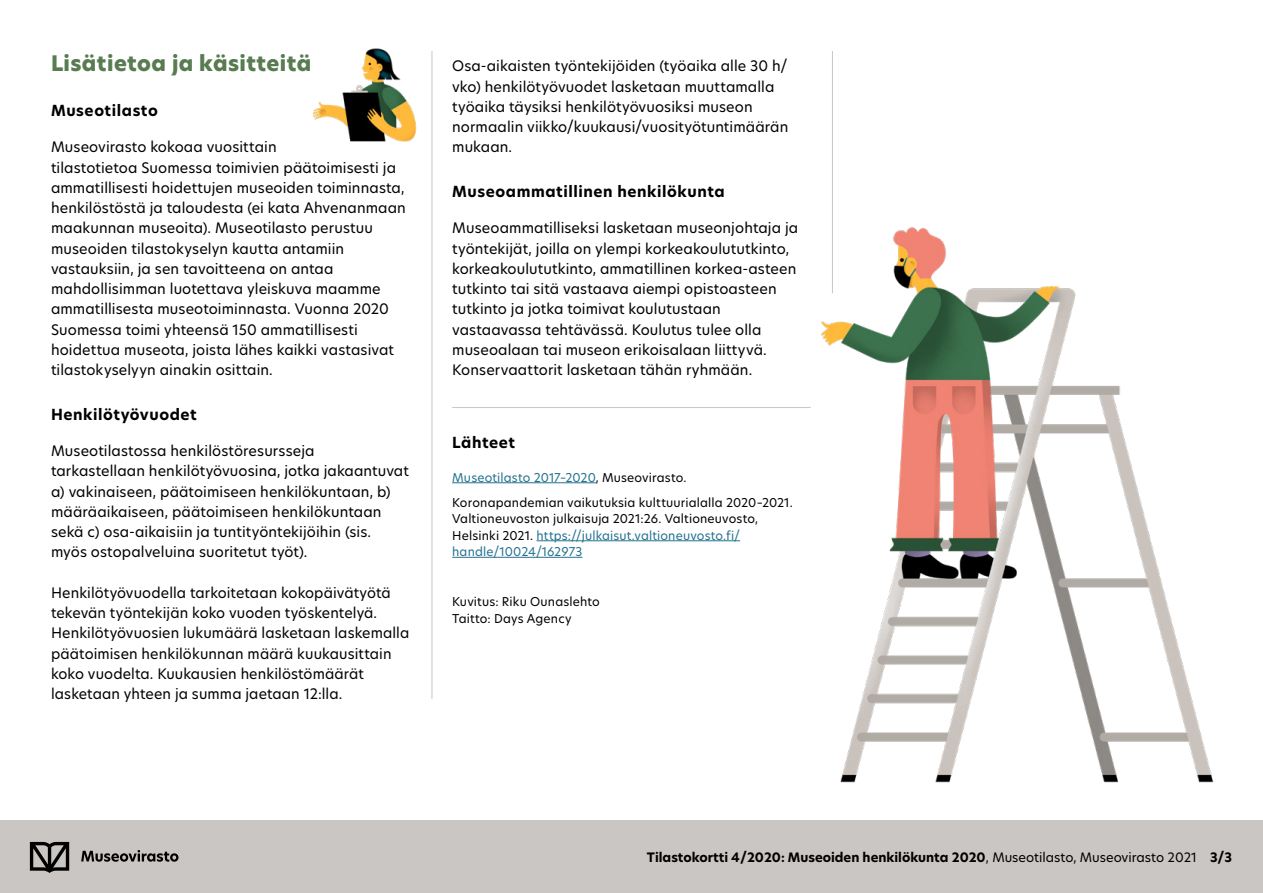
<style>
.page{position:relative;width:1263px;height:893px;background:#fff}
.page>*{position:absolute;margin:0;border:0;box-sizing:border-box;transform-origin:0 0}
.lisatietoa{font:800 21px "Hero New";letter-spacing:.02em;color:#597b51}
.t1{font:700 15px "Hero New";letter-spacing:.04em;color:#000}
.leipis{font:14.25px/20.2px "Hero New";letter-spacing:.005em;color:#000}
.t2{font:700 12.75px "Hero New";color:#000}
.infoleipis{font:12px/16.5px "Hero New";letter-spacing:.015em;color:#000}
.infoleipis-2{font:12px "Hero New";letter-spacing:.015em;color:#23728f}
.s1{color:#000}
.s2{color:#23728f}
.s3{font-weight:400}
</style>
<div class="page">
<div style="left:0;top:821px;width:1263px;height:72px;background:#cac6c3"></div>
<svg style="left:81px;top:850px;width:97px;height:12px"></svg>
<svg style="left:30px;top:842px;width:39px;height:31px"></svg>
<hr style="left:452px;top:482px;width:144px;height:1px;background:#23728f">
<hr style="left:536px;top:540px;width:204px;height:1px;background:#23728f">
<hr style="left:452px;top:557px;width:130px;height:1px;background:#23728f">
<hr style="left:432px;top:51px;width:1px;height:648px;background:#cac6c3">
<hr style="left:832px;top:51px;width:1px;height:242px;background:#cac6c3">
<hr style="left:452px;top:407px;width:359px;height:1px;background:#cac6c3">
<img style="left:312px;top:48px;width:105px;height:94px">
<img style="left:810px;top:227px;width:404px;height:556px">
<p class="lisatietoa" style="left:51px;top:49px;width:262px">Lisätietoa ja käsitteitä</p>
<p class="t1" style="left:51px;top:101px;width:108px">Museotilasto</p>
<p class="leipis" style="left:51px;top:137px;width:356px">Museovirasto kokoaa vuosittain<br>tilastotietoa Suomessa toimivien päätoimisesti ja ammatillisesti hoidettujen museoiden toiminnasta, henkilöstöstä ja taloudesta (ei kata Ahvenanmaan maakunnan museoita). Museotilasto perustuu museoiden tilastokyselyn kautta antamiin vastauksiin, ja sen tavoitteena on antaa mahdollisimman luotettava yleiskuva maamme ammatillisesta museotoiminnasta. Vuonna 2020<br>Suomessa toimi yhteensä 150 ammatillisesti hoidettua museota, joista lähes kaikki vastasivat tilastokyselyyn ainakin osittain.</p>
<p class="t1" style="left:51px;top:404px;width:147px">Henkilötyövuodet</p>
<p class="leipis" style="left:51px;top:440px;width:359px">Museotilastossa henkilöstöresursseja tarkastellaan henkilötyövuosina, jotka jakaantuvat a) vakinaiseen, päätoimiseen henkilökuntaan, b) määräaikaiseen, päätoimiseen henkilökuntaan sekä c) osa-aikaisiin ja tuntityöntekijöihin (sis. myös ostopalveluina suoritetut työt).</p>
<p class="leipis" style="left:51px;top:582px;width:360px">Henkilötyövuodella tarkoitetaan kokopäivätyötä tekevän työntekijän koko vuoden työskentelyä.<br>Henkilötyövuosien lukumäärä lasketaan laskemalla päätoimisen henkilökunnan määrä kuukausittain koko vuodelta. Kuukausien henkilöstömäärät lasketaan yhteen ja summa jaetaan 12:lla.</p>
<p class="leipis" style="left:452px;top:56px;width:338px">Osa-aikaisten työntekijöiden (työaika alle 30 h/ vko) henkilötyövuodet lasketaan muuttamalla työaika täysiksi henkilötyövuosiksi museon normaalin viikko/kuukausi/vuosityötuntimäärän mukaan.</p>
<p class="t1" style="left:452px;top:182px;width:274px">Museoammatillinen henkilökunta</p>
<p class="leipis" style="left:452px;top:218px;width:348px">Museoammatilliseksi lasketaan museonjohtaja ja työntekijät, joilla on ylempi korkeakoulututkinto, korkeakoulututkinto, ammatillinen korkea-asteen tutkinto tai sitä vastaava aiempi opistoasteen tutkinto ja jotka toimivat koulutustaan vastaavassa tehtävässä. Koulutus tulee olla museoalaan tai museon erikoisalaan liittyvä.<br>Konservaattorit lasketaan tähän ryhmään.</p>
<p class="t1" style="left:452px;top:433px;width:64px">Lähteet</p>
<p class="infoleipis-2" style="left:452px;top:469px;width:236px">Museotilasto 2017–2020<span class="s1">, Museovirasto.</span></p>
<p class="infoleipis" style="left:452px;top:494px;width:342px">Koronapandemian vaikutuksia kulttuurialalla 2020–2021.<br>Valtioneuvoston julkaisuja 2021:26. Valtioneuvosto, Helsinki 2021. <span class="s2">https://julkaisut.valtioneuvosto.fi/ handle/10024/162973</span></p>
<p class="infoleipis" style="left:452px;top:593px;width:149px">Kuvitus: Riku Ounaslehto<br>Taitto: Days Agency</p>
<p class="t2" style="left:647px;top:849px;width:587px">Tilastokortti 4/2020: Museoiden henkilökunta 2020<span class="s3">, Museotilasto, Museovirasto 2021</span> 3/3</p>
</div>
